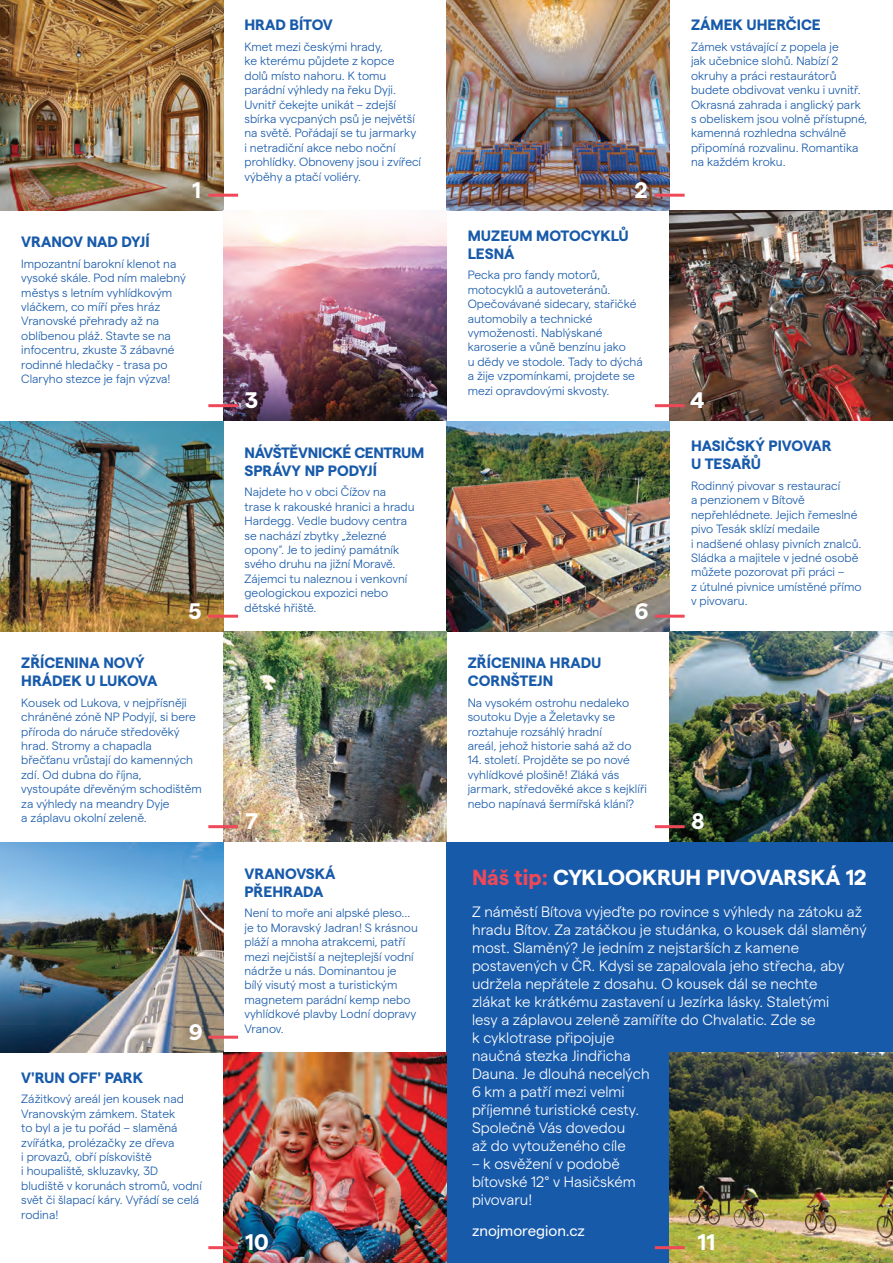
<style>
.page{position:relative;width:893px;height:1263px;background:#fff}
.page>*{position:absolute;margin:0;border:0;box-sizing:border-box;transform-origin:0 0}
.t1{font:700 22.5px "Matter";color:#fff}
.t2{font:700 21.75px "Matter";color:#fff}
.t3{font:300 15px/18px "Matter";color:#fff}
.t4{font:700 15px/18px "Matter";color:#185aaa}
.t5{font:700 15px "Matter";letter-spacing:-.02em;color:#185aaa}
.t6{font:15px "Matter";color:#fff}
.t7{font:300 12px/14.4px "Matter";color:#185aaa}
.s1{color:#ef4858}
</style>
<div class="page">
<div style="left:446px;top:842px;width:447px;height:421px;background:#185aaa"></div>
<img style="left:0;top:0;width:223px;height:210px">
<img style="left:0;top:421px;width:223px;height:210px">
<img style="left:0;top:842px;width:223px;height:210px">
<img style="left:446px;top:0;width:224px;height:210px">
<img style="left:446px;top:421px;width:224px;height:210px">
<img style="left:223px;top:210px;width:223px;height:211px">
<img style="left:223px;top:631px;width:223px;height:211px">
<img style="left:223px;top:1052px;width:223px;height:211px">
<img style="left:670px;top:210px;width:223px;height:211px">
<img style="left:670px;top:631px;width:223px;height:211px">
<img style="left:670px;top:1053px;width:223px;height:210px">
<hr style="left:208px;top:194px;width:30px;height:3px;background:#ef4858">
<hr style="left:655px;top:194px;width:30px;height:3px;background:#ef4858">
<hr style="left:208px;top:615px;width:30px;height:3px;background:#ef4858">
<hr style="left:655px;top:615px;width:30px;height:3px;background:#ef4858">
<hr style="left:208px;top:1036px;width:30px;height:3px;background:#ef4858">
<hr style="left:208px;top:404px;width:30px;height:3px;background:#ef4858">
<hr style="left:655px;top:404px;width:30px;height:3px;background:#ef4858">
<hr style="left:208px;top:825px;width:30px;height:3px;background:#ef4858">
<hr style="left:655px;top:825px;width:30px;height:3px;background:#ef4858">
<hr style="left:208px;top:1246px;width:30px;height:3px;background:#ef4858">
<hr style="left:655px;top:1246px;width:30px;height:3px;background:#ef4858">
<p class="t1" style="left:192px;top:173px;width:10px">1</p>
<p class="t4" style="left:21px;top:231px;width:130px">VRANOV NAD DYJÍ</p>
<p class="t7" style="left:21px;top:255px;width:166px">Impozantní barokní klenot na vysoké skále. Pod ním malebný městys s letním vyhlídkovým vláčkem, co míří přes hráz<br>Vranovské přehrady až na oblíbenou pláž. Stavte se na infocentru, zkuste 3 zábavné rodinné hledačky - trasa po<br>Claryho stezce je fajn výzva!</p>
<p class="t1" style="left:188px;top:594px;width:15px">5</p>
<p class="t4" style="left:21px;top:652px;width:138px">ZŘÍCENINA NOVÝ<br>HRÁDEK U LUKOVA</p>
<p class="t7" style="left:21px;top:694px;width:182px">Kousek od Lukova, v nejpřísněji chráněné zóně NP Podyjí, si bere příroda do náruče středověký hrad. Stromy a chapadla břečťanu vrůstají do kamenných zdí. Od dubna do října, vystoupáte dřevěným schodištěm za výhledy na meandry Dyje<br>a záplavu okolní zeleně.</p>
<p class="t1" style="left:188px;top:1015px;width:16px">9</p>
<p class="t4" style="left:21px;top:1067px;width:123px">V'RUN OFF' PARK</p>
<p class="t7" style="left:21px;top:1091px;width:182px">Zážitkový areál jen kousek nad<br>Vranovským zámkem. Statek<br>to byl a je tu pořád – slaměná zvířátka, prolézačky ze dřeva<br>i provazů, obří pískoviště<br>i houpaliště, skluzavky, 3D bludiště v korunách stromů, vodní svět či šlapací káry. Vyřádí se celá rodina!</p>
<p class="t4" style="left:244px;top:15px;width:90px">HRAD BÍTOV</p>
<p class="t7" style="left:244px;top:39px;width:178px">Kmet mezi českými hrady,<br>ke kterému půjdete z kopce<br>dolů místo nahoru. K tomu parádní výhledy na řeku Dyji.<br>Uvnitř čekejte unikát – zdejší sbírka vycpaných psů je největší na světě. Pořádají se tu jarmarky i netradiční akce nebo noční prohlídky. Obnoveny jsou i zvířecí výběhy a ptačí voliéry.</p>
<p class="t1" style="left:245px;top:384px;width:15px">3</p>
<p class="t5" style="left:244px;top:441px;width:181px">NÁVŠTĚVNICKÉ CENTRUM</p>
<p class="t4" style="left:244px;top:460px;width:134px">SPRÁVY NP PODYJÍ</p>
<p class="t7" style="left:244px;top:484px;width:172px">Najdete ho v obci Čížov na trase k rakouské hranici a hradu<br>Hardegg. Vedle budovy centra se nachází zbytky „železné opony“. Je to jediný památník svého druhu na jižní Moravě.<br>Zájemci tu naleznou i venkovní geologickou expozici nebo dětské hřiště.</p>
<p class="t1" style="left:245px;top:805px;width:14px">7</p>
<p class="t1" style="left:635px;top:173px;width:15px">2</p>
<p class="t4" style="left:468px;top:225px;width:163px">MUZEUM MOTOCYKLŮ<br>LESNÁ</p>
<p class="t7" style="left:468px;top:267px;width:177px">Pecka pro fandy motorů, motocyklů a autoveteránů.<br>Opečovávané sidecary, stařičké automobily a technické vymoženosti. Nablýskané karoserie a vůně benzínu jako<br>u dědy ve stodole. Tady to dýchá a žije vzpomínkami, projdete se mezi opravdovými skvosty.</p>
<p class="t1" style="left:635px;top:594px;width:16px">6</p>
<p class="t4" style="left:468px;top:652px;width:135px">ZŘÍCENINA HRADU</p>
<p class="t4" style="left:468px;top:670px;width:87px">CORNŠTEJN</p>
<p class="t7" style="left:468px;top:694px;width:165px">Na vysokém ostrohu nedaleko soutoku Dyje a Želetavky se roztahuje rozsáhlý hradní areál, jehož historie sahá až do</p>
<p class="t7" style="left:468px;top:752px;width:181px">14. století. Projděte se po nové vyhlídkové plošině! Zláká vás jarmark, středověké akce s kejklíři nebo napínavá šermířská klání?</p>
<p class="t4" style="left:691px;top:15px;width:131px">ZÁMEK UHERČICE</p>
<p class="t7" style="left:691px;top:39px;width:178px">Zámek vstávající z popela je<br>jak učebnice slohů. Nabízí 2 okruhy a práci restaurátorů budete obdivovat venku i uvnitř.<br>Okrasná zahrada i anglický park s obeliskem jsou volně přístupné, kamenná rozhledna schválně připomíná rozvalinu. Romantika na každém kroku.</p>
<p class="t1" style="left:690px;top:384px;width:16px">4</p>
<p class="t4" style="left:691px;top:436px;width:142px">HASIČSKÝ PIVOVAR</p>
<p class="t4" style="left:691px;top:454px;width:72px">U TESAŘŮ</p>
<p class="t7" style="left:691px;top:478px;width:172px">Rodinný pivovar s restaurací<br>a penzionem v Bítově nepřehlédnete. Jejich řemeslné pivo Tesák sklízí medaile<br>i nadšené ohlasy pivních znalců.<br>Sládka a majitele v jedné osobě můžete pozorovat při práci –<br>z útulné pivnice umístěné přímo v pivovaru.</p>
<p class="t1" style="left:691px;top:805px;width:15px">8</p>
<p class="t2" style="left:472px;top:861px;width:396px"><span class="s1">Náš tip:</span> CYKLOOKRUH PIVOVARSKÁ 12</p>
<p class="t3" style="left:472px;top:901px;width:396px">Z náměstí Bítova vyjeďte po rovince s výhledy na zátoku až hradu Bítov. Za zatáčkou je studánka, o kousek dál slaměný</p>
<p class="t3" style="left:472px;top:937px;width:374px">most. Slaměný? Je jedním z nejstarších z kamene postavených v ČR. Kdysi se zapalovala jeho střecha, aby udržela nepřátele z dosahu. O kousek dál se nechte zlákat ke krátkému zastavení u Jezírka lásky. Staletými lesy a záplavou zeleně zamíříte do Chvalatic. Zde se<br>k cyklotrase připojuje<br>naučná stezka Jindřicha<br>Dauna. Je dlouhá necelých<br>6 km a patří mezi velmi<br>příjemné turistické cesty.<br>Společně Vás dovedou<br>až do vytouženého cíle</p>
<p class="t3" style="left:472px;top:1153px;width:165px">– k osvěžení v podobě bítovské 12° v Hasičském pivovaru!</p>
<p class="t6" style="left:472px;top:1220px;width:114px">znojmoregion.cz</p>
<p class="t4" style="left:244px;top:863px;width:93px">VRANOVSKÁ</p>
<p class="t4" style="left:244px;top:881px;width:81px">PŘEHRADA</p>
<p class="t7" style="left:244px;top:905px;width:175px">Není to moře ani alpské pleso… je to Moravský Jadran! S krásnou pláží a mnoha atrakcemi, patří mezi nejčistší a nejteplejší vodní nádrže u nás. Dominantou je<br>bílý visutý most a turistickým magnetem parádní kemp nebo vyhlídkové plavby Lodní dopravy<br>Vranov.</p>
<p class="t1" style="left:245px;top:1226px;width:25px">10</p>
<p class="t1" style="left:697px;top:1226px;width:19px">11</p>
</div>
